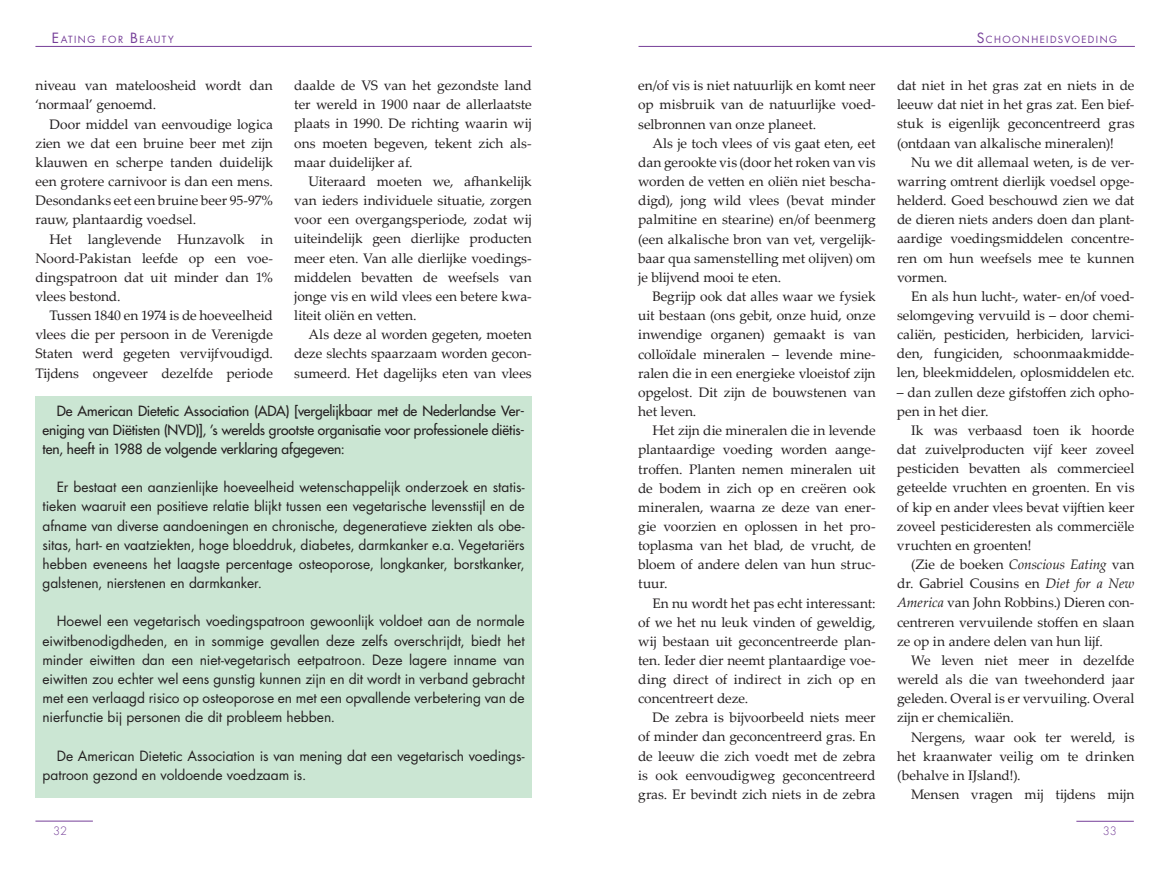
<style>
.page{position:relative;width:1170px;height:869px;background:#fff}
.page>*{position:absolute;margin:0;border:0;box-sizing:border-box;transform-origin:0 0}
.Standaard{font:13.75px/19.1px "Palatino Linotype";color:#231f20;text-align:justify}
.Standaard-2{font:13.75px/19.1px "Futura";letter-spacing:-.005em;color:#231f20;text-align:justify}
.Standaard-3{font:13.75px/19.1px "Futura";letter-spacing:-.005em;color:#231f20;text-align:justify}
.t1{font:italic 300 11.25px "Futura";color:#753e98}
.t2{font:9.62px "Futura";letter-spacing:.15em;color:#753e98}
.s1{font-size:13.75px}
.s2{font-style:italic}
</style>
<div class="page">
<hr style="left:35px;top:46px;width:496px;height:1px;background:#753e98">
<hr style="left:1076px;top:820px;width:57px;height:1px;background:#753e98">
<hr style="left:35px;top:820px;width:58px;height:1px;background:#753e98">
<hr style="left:638px;top:46px;width:496px;height:1px;background:#753e98">
<div style="left:35px;top:396px;width:496px;height:401px;background:#cbe6d3"></div>
<p class="t2" style="left:52px;top:33px;width:123px"><span class="s1">E</span>ATING FOR <span class="s1">B</span>EAUTY</p>
<p class="Standaard" style="left:294px;top:75px;width:239px">daalde de VS van het gezondste land ter wereld in 1900 naar de allerlaatste plaats in 1990. De richting waarin wij ons moeten begeven, tekent zich als&shy;maar duidelijker af.</p>
<p class="Standaard" style="left:294px;top:171px;width:239px;text-indent:14px">Uiteraard moeten we, afhankelijk van ieders individuele situatie, zorgen voor een overgangsperiode, zodat wij uiteindelijk geen dierlijke producten meer eten. Van alle dierlijke voedings&shy;middelen bevatten de weefsels van jonge vis en wild vlees een betere kwa&shy;liteit oliën en vetten.</p>
<p class="Standaard" style="left:294px;top:324px;width:239px;text-indent:14px">Als deze al worden gegeten, moeten deze slechts spaarzaam worden gecon&shy;sumeerd. Het dagelijks eten van vlees</p>
<p class="Standaard" style="left:35px;top:75px;width:239px">niveau van mateloosheid wordt dan ‘normaal’ genoemd.</p>
<p class="Standaard" style="left:35px;top:114px;width:239px;text-indent:14px">Door middel van eenvoudige logica zien we dat een bruine beer met zijn klauwen en scherpe tanden duidelijk een grotere carnivoor is dan een mens.<br>Desondanks eet een bruine beer 95-97% rauw, plantaardig voedsel.</p>
<p class="Standaard" style="left:35px;top:228px;width:239px;text-indent:14px">Het langlevende Hunzavolk in Noord-Pakistan leefde op een voe&shy;dingspatroon dat uit minder dan 1% vlees bestond.</p>
<p class="Standaard" style="left:35px;top:305px;width:239px;text-indent:14px">Tussen 1840 en 1974 is de hoeveelheid vlees die per persoon in de Verenigde Staten werd gegeten vervijfvoudigd.<br>Tijdens ongeveer dezelfde periode</p>
<p class="Standaard-3" style="left:43px;top:401px;width:483px;text-indent:14px">De American Dietetic Association (ADA) [vergelijkbaar met de Nederlandse Ver&shy;eniging van Diëtisten (NVD)], ’s werelds grootste organisatie voor professionele diëtis&shy;ten, heeft in 1988 de volgende verklaring afgegeven:</p>
<p class="Standaard-2" style="left:43px;top:477px;width:483px;text-indent:14px">Er bestaat een aanzienlijke hoeveelheid wetenschappelijk onderzoek en statis&shy;tieken waaruit een positieve relatie blijkt tussen een vegetarische levensstijl en de afname van diverse aandoeningen en chronische, degeneratieve ziekten als obe&shy;sitas, hart- en vaatziekten, hoge bloeddruk, diabetes, darmkanker e.a. Vegetariërs hebben eveneens het laagste percentage osteoporose, longkanker, borstkanker, galstenen, nierstenen en darmkanker.</p>
<p class="Standaard-2" style="left:43px;top:611px;width:483px;text-indent:14px">Hoewel een vegetarisch voedingspatroon gewoonlijk voldoet aan de normale eiwitbenodigdheden, en in sommige gevallen deze zelfs overschrijdt, biedt het minder eiwitten dan een niet-vegetarisch eetpatroon. Deze lagere inname van eiwitten zou echter wel eens gunstig kunnen zijn en dit wordt in verband gebracht met een verlaagd risico op osteoporose en met een opvallende verbetering van de nierfunctie bij personen die dit probleem hebben.</p>
<p class="Standaard-2" style="left:43px;top:745px;width:483px;text-indent:14px">De American Dietetic Association is van mening dat een vegetarisch voedings&shy;patroon gezond en voldoende voedzaam is.</p>
<p class="Standaard" style="left:638px;top:75px;width:239px">en/of vis is niet natuurlijk en komt neer op misbruik van de natuurlijke voed&shy;selbronnen van onze planeet.</p>
<p class="Standaard" style="left:638px;top:133px;width:239px;text-indent:14px">Als je toch vlees of vis gaat eten, eet dan gerookte vis (door het roken van vis worden de vetten en oliën niet bescha&shy;digd), jong wild vlees (bevat minder palmitine en stearine) en/of beenmerg (een alkalische bron van vet, vergelijk&shy;baar qua samenstelling met olijven) om je blijvend mooi te eten.</p>
<p class="Standaard" style="left:638px;top:286px;width:239px;text-indent:14px">Begrijp ook dat alles waar we fysiek uit bestaan (ons gebit, onze huid, onze inwendige organen) gemaakt is van colloïdale mineralen – levende mine&shy;ralen die in een energieke vloeistof zijn opgelost. Dit zijn de bouwstenen van het leven.</p>
<p class="Standaard" style="left:638px;top:420px;width:239px;text-indent:14px">Het zijn die mineralen die in levende plantaardige voeding worden aange&shy;troffen. Planten nemen mineralen uit de bodem in zich op en creëren ook mineralen, waarna ze deze van ener&shy;gie voorzien en oplossen in het pro&shy;toplasma van het blad, de vrucht, de bloem of andere delen van hun struc&shy;tuur.</p>
<p class="Standaard" style="left:638px;top:592px;width:239px;text-indent:14px">En nu wordt het pas echt interessant: of we het nu leuk vinden of geweldig, wij bestaan uit geconcentreerde plan&shy;ten. Ieder dier neemt plantaardige voe&shy;ding direct of indirect in zich op en concentreert deze.</p>
<p class="Standaard" style="left:638px;top:707px;width:239px;text-indent:14px">De zebra is bijvoorbeeld niets meer of minder dan geconcentreerd gras. En de leeuw die zich voedt met de zebra is ook eenvoudigweg geconcentreerd gras. Er bevindt zich niets in de zebra</p>
<p class="t2" style="left:976px;top:33px;width:142px"><span class="s1">S</span> CHOONHEI DSVOEDI NG</p>
<p class="Standaard" style="left:896px;top:75px;width:239px">dat niet in het gras zat en niets in de leeuw dat niet in het gras zat. Een bief&shy;stuk is eigenlijk geconcentreerd gras (ontdaan van alkalische mineralen)!</p>
<p class="Standaard" style="left:896px;top:152px;width:239px;text-indent:14px">Nu we dit allemaal weten, is de ver&shy;warring omtrent dierlijk voedsel opge&shy;helderd. Goed beschouwd zien we dat de dieren niets anders doen dan plant&shy;aardige voedingsmiddelen concentre&shy;ren om hun weefsels mee te kunnen vormen.</p>
<p class="Standaard" style="left:896px;top:286px;width:239px;text-indent:14px">En als hun lucht-, water- en/of voed&shy;selomgeving vervuild is – door chemi&shy;caliën, pesticiden, herbiciden, larvici&shy;den, fungiciden, schoonmaakmidde&shy;len, bleekmiddelen, oplosmiddelen etc.</p>
<p class="Standaard" style="left:896px;top:381px;width:239px">– dan zullen deze gifstoffen zich opho&shy;pen in het dier.</p>
<p class="Standaard" style="left:896px;top:420px;width:239px;text-indent:14px">Ik was verbaasd toen ik hoorde dat zuivelproducten vijf keer zoveel pesticiden bevatten als commercieel geteelde vruchten en groenten. En vis of kip en ander vlees bevat vijftien keer zoveel pesticideresten als commerciële vruchten en groenten!</p>
<p class="Standaard" style="left:896px;top:554px;width:239px;text-indent:14px">(Zie de boeken <span class="s2">Conscious Eating</span> van dr. Gabriel Cousins en <span class="s2">Diet for a New America</span> van John Robbins.) Dieren con&shy;centreren vervuilende stoffen en slaan ze op in andere delen van hun lijf.</p>
<p class="Standaard" style="left:896px;top:649px;width:239px;text-indent:14px">We leven niet meer in dezelfde wereld als die van tweehonderd jaar geleden. Overal is er vervuiling. Overal zijn er chemicaliën.</p>
<p class="Standaard" style="left:896px;top:726px;width:239px;text-indent:14px">Nergens, waar ook ter wereld, is het kraanwater veilig om te drinken (behalve in IJsland!).</p>
<p class="Standaard" style="left:911px;top:783px;width:225px">Mensen vragen mij tijdens mijn</p>
<p class="t1" style="left:53px;top:823px;width:15px">32</p>
<p class="t1" style="left:1102px;top:823px;width:15px">33</p>
</div>
